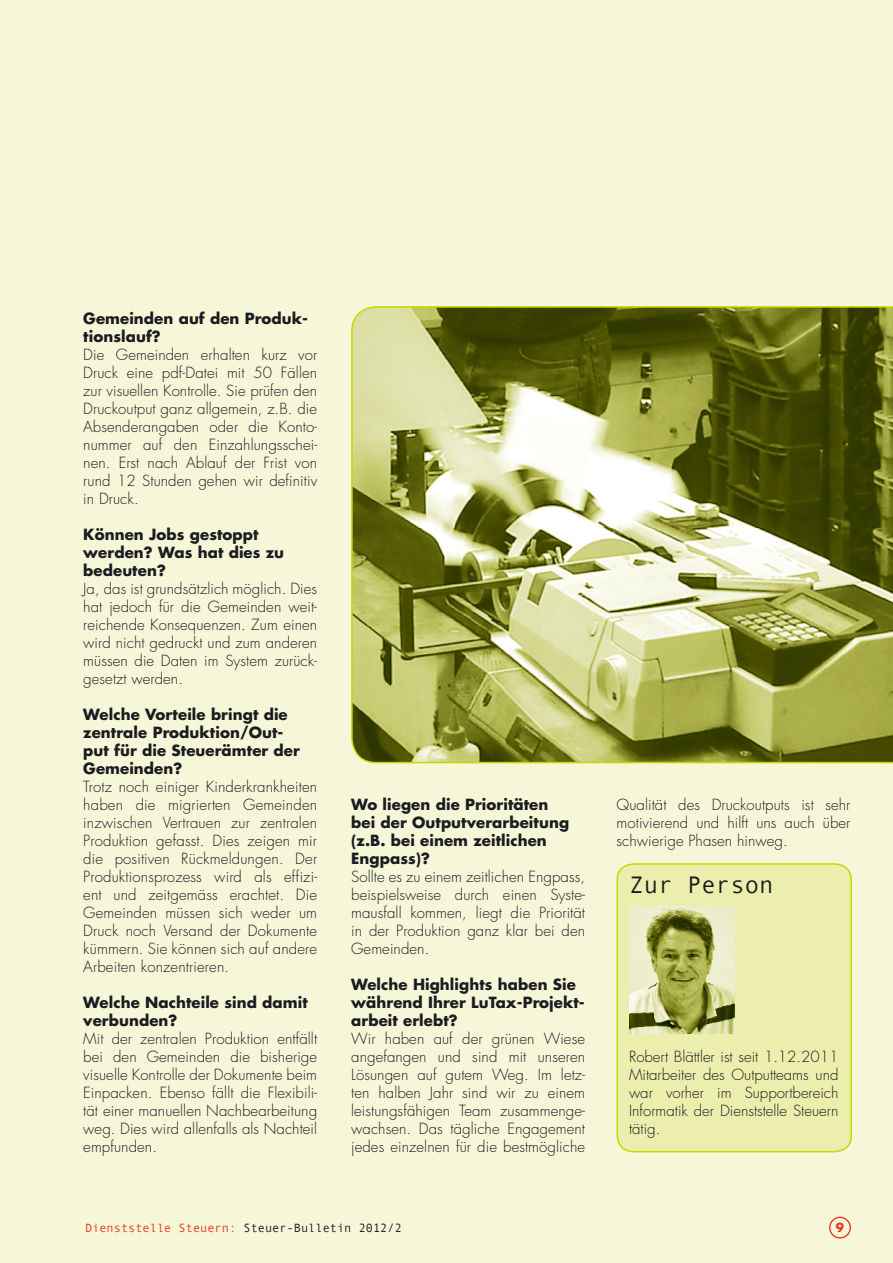
<style>
.page{position:relative;width:893px;height:1263px;background:#f6f7d9}
.page>*{position:absolute;margin:0;border:0;box-sizing:border-box;transform-origin:0 0}
.t1{font:24px "Andale Mono";color:#1b1c20}
.t2{font:300 15px/18px "Futura";letter-spacing:.005em;color:#1b1c20;text-align:justify}
.t3{font:700 15px/18px "Futura";letter-spacing:.005em;color:#1b1c20}
.t4{font:12px "Andale Mono";color:#1b1c20}
.t5{font:700 12px "Futura";color:#e73422}
.s1{color:#e73422}
</style>
<div class="page">
<div style="left:829px;top:1217px;width:22px;height:21px;border:1px solid #e73422;border-radius:50%"></div>
<div style="left:616px;top:863px;width:236px;height:290px;background:#eceead"></div>
<img style="left:629px;top:907px;width:105px;height:126px">
<svg style="left:351px;top:306px;width:542px;height:457px;background:#989c56"></svg>
<p class="t3" style="left:83px;top:309px;width:226px">Gemeinden auf den Produk&shy;tionslauf?</p>
<p class="t2" style="left:83px;top:346px;width:235px">Die Gemeinden erhalten kurz vor Druck eine pdf-Datei mit 50 Fällen zur visuellen Kontrolle. Sie prüfen den Druckoutput ganz allgemein, z.B. die Absenderangaben oder die Konto&shy;nummer auf den Einzahlungsschei&shy;nen. Erst nach Ablauf der Frist von rund 12 Stunden gehen wir definitiv in Druck.</p>
<p class="t3" style="left:83px;top:525px;width:202px">Können Jobs gestoppt werden? Was hat dies zu bedeuten?</p>
<p class="t2" style="left:83px;top:580px;width:235px">Ja, das ist grundsätzlich möglich. Dies hat jedoch für die Gemeinden weit&shy;reichende Konsequenzen. Zum einen wird nicht gedruckt und zum anderen müssen die Daten im System zurück&shy;gesetzt werden.</p>
<p class="t3" style="left:83px;top:705px;width:218px">Welche Vorteile bringt die zentrale Produktion/Out&shy;put für die Steuerämter der<br>Gemeinden?</p>
<p class="t2" style="left:83px;top:778px;width:235px">Trotz noch einiger Kinderkrankheiten haben die migrierten Gemeinden inzwischen Vertrauen zur zentralen Produktion gefasst. Dies zeigen mir die positiven Rückmeldungen. Der Produktionsprozess wird als effizi&shy;ent und zeitgemäss erachtet. Die Gemeinden müssen sich weder um Druck noch Versand der Dokumente kümmern. Sie können sich auf andere Arbeiten konzentrieren.</p>
<p class="t3" style="left:83px;top:993px;width:226px">Welche Nachteile sind damit verbunden?</p>
<p class="t2" style="left:83px;top:1030px;width:235px">Mit der zentralen Produktion entfällt bei den Gemeinden die bisherige visuelle Kontrolle der Dokumente beim Einpacken. Ebenso fällt die Flexibili&shy;tät einer manuellen Nachbearbeitung weg. Dies wird allenfalls als Nachteil empfunden.</p>
<p class="t3" style="left:351px;top:795px;width:219px">Wo liegen die Prioritäten bei der Outputverarbeitung (z.B. bei einem zeitlichen<br>Engpass)?</p>
<p class="t2" style="left:351px;top:868px;width:235px">Sollte es zu einem zeitlichen Engpass, beispielsweise durch einen Syste&shy;mausfall kommen, liegt die Priorität in der Produktion ganz klar bei den Gemeinden.</p>
<p class="t3" style="left:351px;top:975px;width:235px">Welche Highlights haben Sie während Ihrer LuTax-Projekt&shy;arbeit erlebt?</p>
<p class="t2" style="left:351px;top:1030px;width:235px">Wir haben auf der grünen Wiese angefangen und sind mit unseren Lösungen auf gutem Weg. Im letz&shy;ten halben Jahr sind wir zu einem leistungsfähigen Team zusammenge&shy;wachsen. Das tägliche Engagement jedes einzelnen für die bestmögliche</p>
<p class="t2" style="left:617px;top:796px;width:235px">Qualität des Druckoutputs ist sehr motivierend und hilft uns auch über schwierige Phasen hinweg.</p>
<h1 class="t1" style="left:630px;top:869px;width:145px">Zur Person</h1>
<p class="t2" style="left:629px;top:1048px;width:211px">Robert Blättler ist seit 1.12.2011<br>Mitarbeiter des Outputteams und war vorher im Supportbereich Informatik der Dienststelle Steuern tätig.</p>
<p class="t4" style="left:85px;top:1220px;width:318px"><span class="s1">Dienststelle Steuern:</span> Steuer-Bulletin 2012/2</p>
<p class="t5" style="left:836px;top:1219px;width:10px">9</p>
</div>
